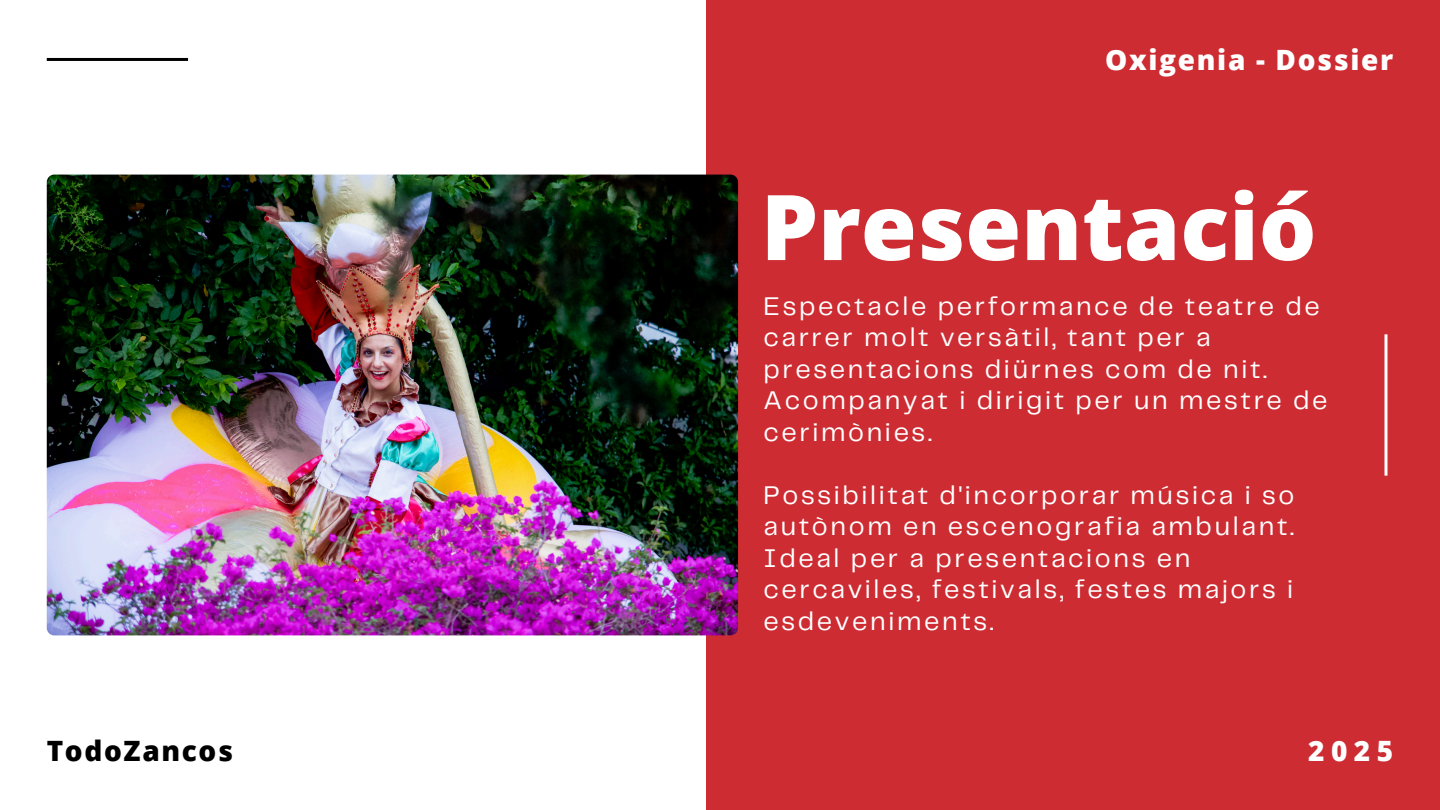
<style>
.page{position:relative;width:1440px;height:810px;background:#fff}
.page>*{position:absolute;margin:0;border:0;box-sizing:border-box;transform-origin:0 0}
.t1{font:800 90.7px "Open Sans";color:#fff}
.t2{font:800 28px "Open Sans";letter-spacing:.06em;color:#fff}
.t3{font:800 28px "Open Sans";letter-spacing:.06em;color:#000}
.t4{font:26.6px/31.5px "Telegraf";letter-spacing:.1em;color:#fff}
</style>
<div class="page">
<div style="left:706px;top:0;width:734px;height:810px;background:#cc2c32"></div>
<hr style="left:1384px;top:334px;width:3px;height:142px;background:#fff">
<hr style="left:47px;top:58px;width:141px;height:3px;background:#000">
<img style="left:47px;top:175px;width:691px;height:460px;border-radius:8px">
<p class="t2" style="left:1105px;top:40px;width:289px">Oxigenia - Dossier</p>
<h2 class="t1" style="left:761px;top:163px;width:557px">Presentació</h2>
<h1 class="t4" style="left:763px;top:291px;width:566px">Espectacle performance de teatre de carrer molt versàtil, tant per a presentacions diürnes com de nit.<br>Acompanyat i dirigit per un mestre de</h1>
<p class="t4" style="left:763px;top:417px;width:170px">cerimònies.</p>
<p class="t4" style="left:763px;top:480px;width:533px">Possibilitat d'incorporar música i so</p>
<p class="t4" style="left:763px;top:512px;width:532px">autònom en escenografia ambulant.<br>Ideal per a presentacions en cercaviles, festivals, festes majors i</p>
<p class="t4" style="left:763px;top:606px;width:232px">esdeveniments.</p>
<h2 class="t3" style="left:47px;top:731px;width:188px">TodoZancos</h2>
<p class="t2" style="left:1308px;top:731px;width:86px">2025</p>
</div>
